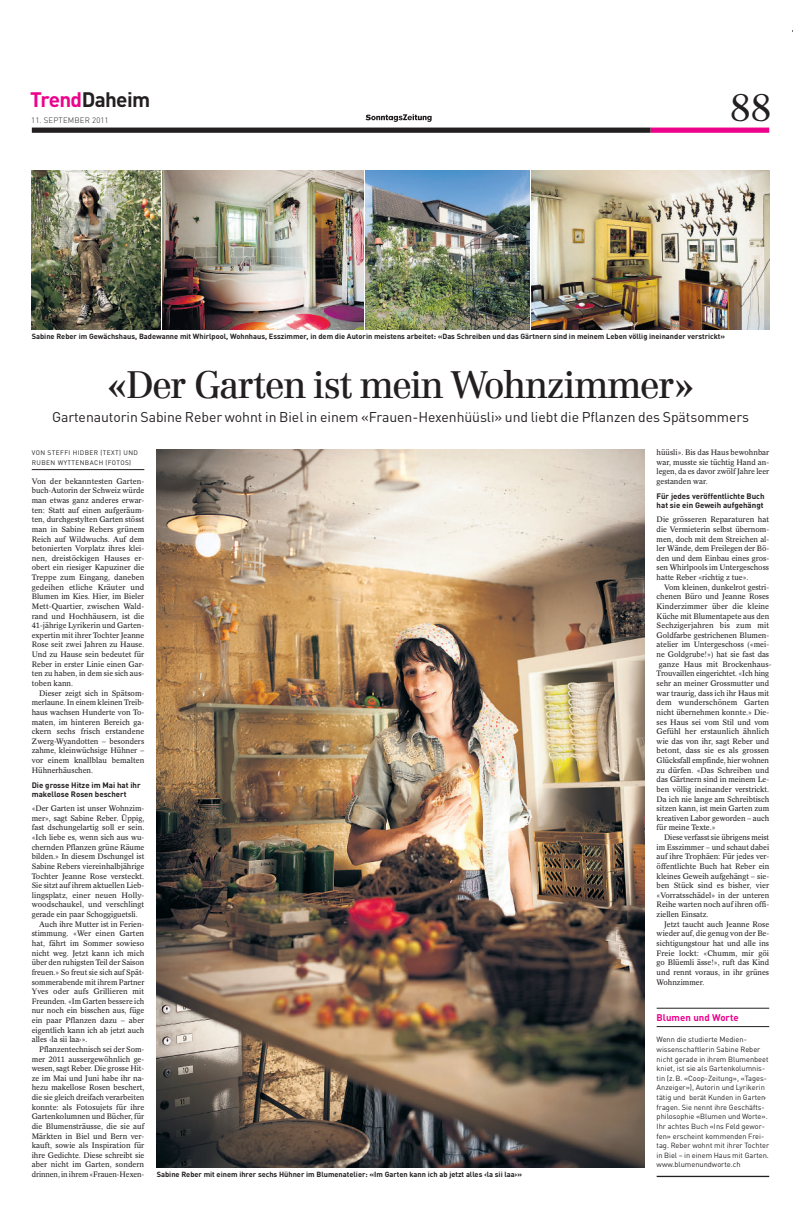
<style>
.page{position:relative;width:801px;height:1206px;background:#fff}
.page>*{position:absolute;margin:0;border:0;box-sizing:border-box;transform-origin:0 0}
.t1{font:37.62px "Centennial SZ";letter-spacing:-.015em;color:#231f20}
.t2{font:700 20.74px "DIN Pro";letter-spacing:-.03em;color:#231f20}
.t3{font:14px "DIN Pro";letter-spacing:-.005em;color:#231f20}
.t4{font:700 9.62px "DIN Pro";color:#ed028c}
.t5{font:8.05px/9.6px "Chinchilla SB";color:#231f20;text-align:justify}
.t6{font:700 7.88px/8.8px "DIN Pro";color:#231f20}
.t7{font:300 7.88px "DIN Pro";letter-spacing:.02em;color:#231f20}
.t8{font:7.44px/9.6px "DIN Pro";color:#231f20}
.t9{font:700 7.44px "DIN Pro";color:#231f20}
.t10{font:6.56px/9.6px "DIN Pro";letter-spacing:.06em;color:#231f20}
.s1{color:#ed028c}
</style>
<div class="page">
<div style="left:650px;top:127px;width:118px;height:6px;background:#ed028c"></div>
<div style="left:32px;top:127px;width:618px;height:6px;background:#231f20"></div>
<svg style="left:365px;top:114px;width:66px;height:8px"></svg>
<hr style="left:32px;top:469px;width:112px;height:1px;background:#231f20">
<img style="left:157px;top:449px;width:487px;height:718px">
<hr style="left:656px;top:1175px;width:112px;height:2px;background:#231f20">
<hr style="left:656px;top:1008px;width:112px;height:1px;background:#231f20">
<hr style="left:656px;top:1026px;width:112px;height:1px;background:#231f20">
<img style="left:32px;top:170px;width:128px;height:160px">
<img style="left:366px;top:170px;width:163px;height:160px">
<img style="left:163px;top:170px;width:200px;height:159px">
<img style="left:531px;top:170px;width:237px;height:159px">
<h2 class="t2" style="left:30px;top:85px;width:122px"><span class="s1">Trend</span>Daheim</h2>
<p class="t7" style="left:31px;top:115px;width:79px">11. SEPTEMBER 2011</p>
<h1 class="t1" style="left:729px;top:85px;width:43px">88</h1>
<p class="t9" style="left:32px;top:331px;width:694px">Sabine Reber im Gewächshaus, Badewanne mit Whirlpool, Wohnhaus, Esszimmer, in dem die Autorin meistens arbeitet: «Das Schreiben und das Gärtnern sind in meinem Leben völlig ineinander verstrickt»</p>
<h1 class="t1" style="left:107px;top:362px;width:587px">«Der Garten ist mein Wohnzimmer»</h1>
<h3 class="t3" style="left:52px;top:407px;width:698px">Gartenautorin Sabine Reber wohnt in Biel in einem «Frauen-Hexenhüüsli» und liebt die Pflanzen des Spätsommers</h3>
<p class="t10" style="left:32px;top:447px;width:108px">VON STEFFI HIDBER (TEXT) UND<br>RUBEN WYTTENBACH (FOTOS)</p>
<p class="t5" style="left:32px;top:476px;width:114px">Von der bekanntesten Garten&shy;buch-Autorin der Schweiz würde man etwas ganz anderes erwar&shy;ten: Statt auf einen aufgeräum&shy;ten, durchgestylten Garten stösst man in Sabine Rebers grünem Reich auf Wildwuchs. Auf dem betonierten Vorplatz ihres klei&shy;nen, dreistöckigen Hauses er&shy;obert ein riesiger Kapuziner die Treppe zum Eingang, daneben gedeihen etliche Kräuter und Blumen im Kies. Hier, im Bieler Mett-Quartier, zwischen Wald&shy;rand und Hochhäusern, ist die 41-jährige Lyrikerin und Garten&shy;expertin mit ihrer Tochter Jeanne Rose seit zwei Jahren zu Hause.<br>Und zu Hause sein bedeutet für Reber in erster Linie einen Gar&shy;ten zu haben, in dem sie sich aus&shy;toben kann.</p>
<p class="t5" style="left:32px;top:688px;width:114px;text-indent:7px">Dieser zeigt sich in Spätsom&shy;merlaune. In einem kleinen Treib&shy;haus wachsen Hunderte von To&shy;maten, im hinteren Bereich ga&shy;ckern sechs frisch erstandene Zwerg-Wyandotten – besonders zahme, kleinwüchsige Hühner – vor einem knallblau bemalten Hühnerhäuschen.</p>
<p class="t6" style="left:32px;top:780px;width:110px">Die grosse Hitze im Mai hat ihr makellose Rosen beschert</p>
<p class="t5" style="left:32px;top:803px;width:114px">«Der Garten ist unser Wohnzim-</p>
<p class="t5" style="left:32px;top:813px;width:114px">mer», sagt Sabine Reber. Üppig,</p>
<p class="t5" style="left:32px;top:823px;width:114px">fast dschungelartig soll er sein.</p>
<p class="t5" style="left:32px;top:832px;width:114px">«Ich liebe es, wenn sich aus wu-</p>
<p class="t5" style="left:32px;top:842px;width:114px">chernden Pflanzen grüne Räume</p>
<p class="t5" style="left:32px;top:851px;width:114px">bilden.» In diesem Dschungel ist</p>
<p class="t5" style="left:32px;top:861px;width:114px">Sabine Rebers viereinhalbjährige</p>
<p class="t5" style="left:32px;top:871px;width:114px">Tochter Jeanne Rose versteckt.</p>
<p class="t5" style="left:32px;top:880px;width:114px">Sie sitzt auf ihrem aktuellen Lieb-</p>
<p class="t5" style="left:32px;top:890px;width:114px">lingsplatz, einer neuen Holly-</p>
<p class="t5" style="left:32px;top:900px;width:114px">woodschaukel, und verschlingt</p>
<p class="t5" style="left:32px;top:909px;width:107px">gerade ein paar Schoggiguetsli.</p>
<p class="t5" style="left:39px;top:919px;width:107px">Auch ihre Mutter ist in Ferien-</p>
<p class="t5" style="left:32px;top:928px;width:114px">stimmung. «Wer einen Garten</p>
<p class="t5" style="left:32px;top:938px;width:114px">hat, fährt im Sommer sowieso</p>
<p class="t5" style="left:32px;top:948px;width:114px">nicht weg. Jetzt kann ich mich</p>
<p class="t5" style="left:32px;top:957px;width:114px">über den ruhigsten Teil der Saison</p>
<p class="t5" style="left:32px;top:967px;width:114px">freuen.» So freut sie sich auf Spät-</p>
<p class="t5" style="left:32px;top:977px;width:114px">sommerabende mit ihrem Partner</p>
<p class="t5" style="left:32px;top:986px;width:114px">Yves oder aufs Grillieren mit</p>
<p class="t5" style="left:32px;top:996px;width:114px">Freunden. «Im Garten bessere ich</p>
<p class="t5" style="left:32px;top:1005px;width:114px">nur noch ein bisschen aus, füge</p>
<p class="t5" style="left:32px;top:1015px;width:114px">ein paar Pflanzen dazu – aber</p>
<p class="t5" style="left:32px;top:1025px;width:114px">eigentlich kann ich ab jetzt auch</p>
<p class="t5" style="left:32px;top:1034px;width:57px">alles ‹la sii laa›».</p>
<p class="t5" style="left:39px;top:1044px;width:106px">Pflanzentechnisch sei der Som-</p>
<p class="t5" style="left:32px;top:1054px;width:114px">mer 2011 aussergewöhnlich ge-</p>
<p class="t5" style="left:32px;top:1063px;width:114px">wesen, sagt Reber. Die grosse Hit-</p>
<p class="t5" style="left:32px;top:1073px;width:114px">ze im Mai und Juni habe ihr na-</p>
<p class="t5" style="left:32px;top:1082px;width:114px">hezu makellose Rosen beschert,</p>
<p class="t5" style="left:32px;top:1092px;width:114px">die sie gleich dreifach verarbeiten</p>
<p class="t5" style="left:32px;top:1102px;width:114px">konnte: als Fotosujets für ihre</p>
<p class="t5" style="left:32px;top:1111px;width:114px">Gartenkolumnen und Bücher, für</p>
<p class="t5" style="left:32px;top:1121px;width:114px">die Blumensträusse, die sie auf</p>
<p class="t5" style="left:32px;top:1131px;width:114px">Märkten in Biel und Bern ver-</p>
<p class="t5" style="left:32px;top:1140px;width:114px">kauft, sowie als Inspiration für</p>
<p class="t5" style="left:32px;top:1150px;width:114px">ihre Gedichte. Diese schreibt sie</p>
<p class="t5" style="left:32px;top:1159px;width:114px">aber nicht im Garten, sondern</p>
<p class="t5" style="left:32px;top:1169px;width:114px">drinnen, in ihrem «Frauen-Hexen-</p>
<p class="t9" style="left:157px;top:1169px;width:366px">Sabine Reber mit einem ihrer sechs Hühner im Blumenatelier: «Im Garten kann ich ab jetzt alles ‹la sii laa›»</p>
<p class="t5" style="left:656px;top:447px;width:114px">hüüsli». Bis das Haus bewohnbar war, musste sie tüchtig Hand an&shy;legen, da es davor zwölf Jahre leer gestanden war.</p>
<p class="t6" style="left:656px;top:491px;width:109px">Für jedes veröffentlichte Buch hat sie ein Geweih aufgehängt</p>
<p class="t5" style="left:656px;top:515px;width:114px">Die grösseren Reparaturen hat die Vermieterin selbst übernom&shy;men, doch mit dem Streichen al&shy;ler Wände, dem Freilegen der Bö&shy;den und dem Einbau eines gros&shy;sen Whirlpools im Untergeschoss hatte Reber «richtig z tue».</p>
<p class="t5" style="left:656px;top:582px;width:116px;text-align:left;text-indent:7px">Vom kleinen, dunkelrot gestri&shy;chenen Büro und Jeanne Roses<br>Kinderzimmer über die kleine<br>Küche mit Blumentapete aus den<br>Sechzigerjahren bis zum mit<br>Goldfarbe gestrichenen Blumen&shy;atelier im Untergeschoss («mei&shy;ne Goldgrube!») hat sie fast das ganze Haus mit Brockenhaus-<br>Trouvaillen eingerichtet. «Ich hing sehr an meiner Grossmutter und war traurig, dass ich ihr Haus mit dem wunderschönem Garten nicht übernehmen konnte.» Die&shy;ses Haus sei vom Stil und vom<br>Gefühl her erstaunlich ähnlich wie das von ihr, sagt Reber und betont, dass sie es als grossen<br>Glücksfall empfinde, hier wohnen zu dürfen. «Das Schreiben und das Gärtnern sind in meinem Le&shy;ben völlig ineinander verstrickt.<br>Da ich nie lange am Schreibtisch sitzen kann, ist mein Garten zum kreativen Labor geworden – auch für meine Texte.»</p>
<p class="t5" style="left:656px;top:832px;width:114px;text-indent:7px">Diese verfasst sie übrigens meist im Esszimmer – und schaut dabei auf ihre Trophäen: Für jedes ver&shy;öffentlichte Buch hat Reber ein kleines Geweih aufgehängt – sie&shy;ben Stück sind es bisher, vier «Vorratsschädel» in der unteren Reihe warten noch auf ihren offi&shy;ziellen Einsatz.</p>
<p class="t5" style="left:656px;top:919px;width:114px;text-indent:7px">Jetzt taucht auch Jeanne Rose wieder auf, die genug von der Be&shy;sichtigungstour hat und alle ins Freie lockt: «Chumm, mir göi go Blüemli ässe!», ruft das Kind und rennt voraus, in ihr grünes Wohnzimmer.</p>
<p class="t4" style="left:656px;top:1010px;width:83px">Blumen und Worte</p>
<p class="t8" style="left:656px;top:1034px;width:114px">Wenn die studierte Medien&shy;wissenschaftlerin Sabine Reber nicht gerade in ihrem Blumenbeet kniet, ist sie als Gartenkolumnis&shy;tin (z. B. «Coop-Zeitung», «Tages-<br>Anzeiger»), Autorin und Lyrikerin tätig und berät Kunden in Garten&shy;fragen. Sie nennt ihre Geschäfts&shy;philosophie «Blumen und Worte».<br>Ihr achtes Buch «Ins Feld gewor&shy;fen» erscheint kommenden Frei&shy;tag. Reber wohnt mit ihrer Tochter in Biel – in einem Haus mit Garten. www.blumenundworte.ch</p>
</div>
